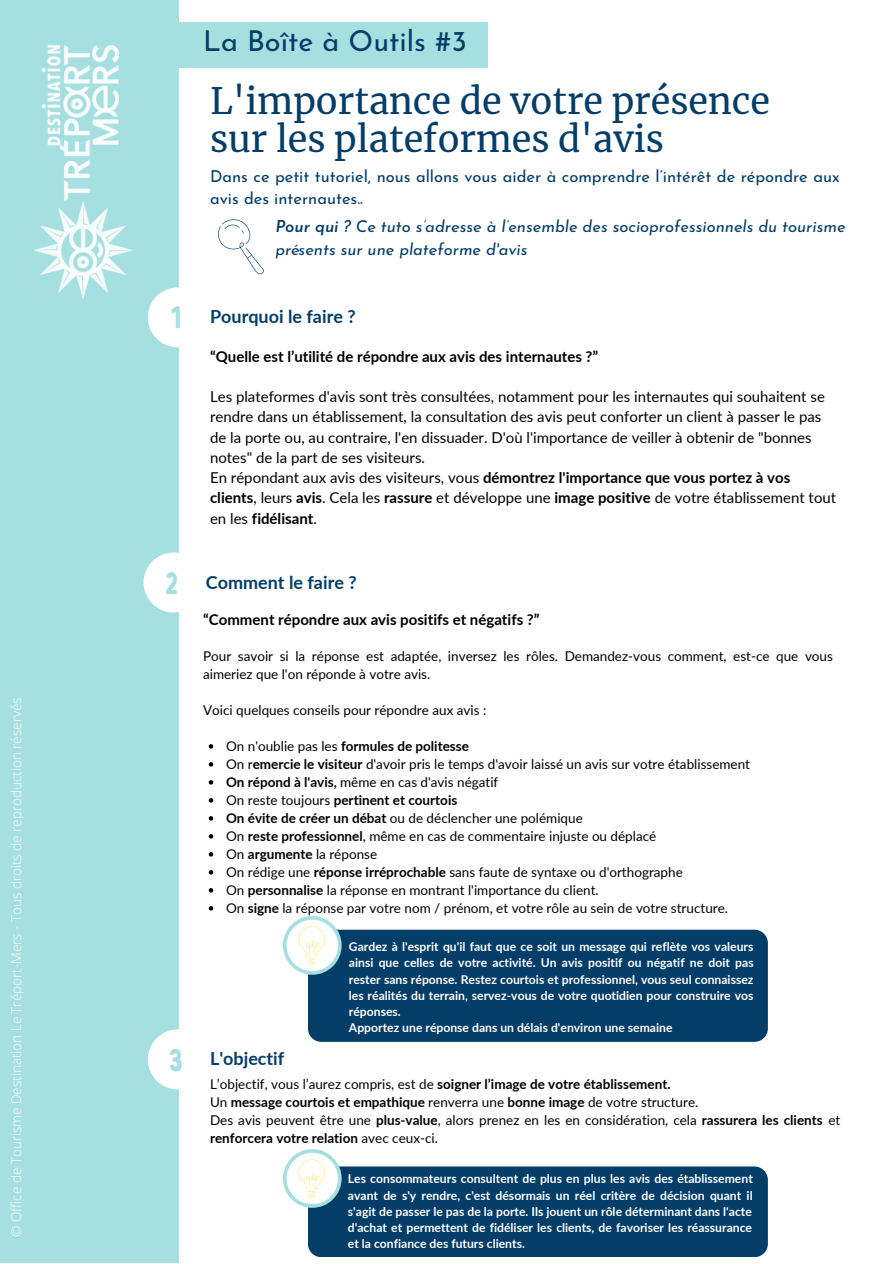
<style>
.page{position:relative;width:893px;height:1264px;background:#fff}
.page>*{position:absolute;margin:0;border:0;box-sizing:border-box;transform-origin:0 0}
.t1{font:36px/38.2px "Merriweather";color:#033d68}
.t2{font:30.6px "Bobby Jones";color:#a5dfdf}
.t3{font:28.8px "Josefin Sans";color:#033d68}
.t4{font:700 18px "Lato";color:#033d68}
.t5{font:italic 16.5px/22.5px "Josefin Sans";color:#033d68}
.t6{font:16.5px/22.5px "Josefin Sans";color:#033d68}
.t7{font:15px/20.2px "Lato";color:#000}
.t8{font:700 15px "Lato";color:#000}
.t9{font:13.5px/18px "Lato";color:#000}
.t10{font:700 13.5px "Lato";color:#000}
.t11{font:300 13.5px "Open Sans";color:#fff}
.t12{font:700 12.15px/16.2px "Lato";color:#fff;text-align:justify}
.s1{font-weight:600}
.s2{font-weight:700}
.s3{font-weight:400}
</style>
<div class="page">
<div style="left:0;top:0;width:179px;height:1262px;background:#a5dfdf"></div>
<div style="left:152px;top:22px;width:335px;height:46px;background:#a5dfdf"></div>
<svg style="left:218px;top:219px;width:46px;height:55px"></svg>
<div style="left:148px;top:287px;width:60px;height:60px;background:#fff;border-radius:50%"></div>
<svg style="left:209px;top:744px;width:4px;height:4px"></svg>
<svg style="left:209px;top:762px;width:4px;height:4px"></svg>
<svg style="left:209px;top:780px;width:4px;height:4px"></svg>
<svg style="left:209px;top:798px;width:4px;height:4px"></svg>
<svg style="left:209px;top:816px;width:4px;height:4px"></svg>
<svg style="left:209px;top:834px;width:4px;height:4px"></svg>
<svg style="left:209px;top:852px;width:4px;height:4px"></svg>
<svg style="left:209px;top:870px;width:4px;height:4px"></svg>
<svg style="left:209px;top:888px;width:4px;height:4px"></svg>
<svg style="left:209px;top:906px;width:4px;height:4px"></svg>
<div style="left:143px;top:552px;width:60px;height:60px;background:#fff;border-radius:50%"></div>
<div style="left:148px;top:1029px;width:60px;height:60px;background:#fff;border-radius:50%"></div>
<div style="left:308px;top:929px;width:459px;height:112px;background:#033d68;border-radius:13px"></div>
<div style="left:283px;top:916px;width:58px;height:58px;background:#a5dfdf;border-radius:50%"></div>
<div style="left:286px;top:919px;width:52px;height:52px;background:#fff;border-radius:50%"></div>
<svg style="left:298px;top:926px;width:27px;height:38px"></svg>
<div style="left:308px;top:1166px;width:459px;height:91px;background:#033d68;border-radius:13px"></div>
<div style="left:283px;top:1149px;width:58px;height:58px;background:#a5dfdf;border-radius:50%"></div>
<div style="left:286px;top:1152px;width:52px;height:52px;background:#fff;border-radius:50%"></div>
<svg style="left:298px;top:1159px;width:27px;height:38px"></svg>
<img style="left:34px;top:45px;width:98px;height:254px">
<p class="t11" style="left:7px;top:1236px;width:541px;rotate:-90deg">© Office de Tourisme Destination Le Tréport-Mers - Tous droits de reproduction réservés</p>
<p class="t3" style="left:203px;top:29px;width:265px">La Boîte à Outils #3</p>
<p class="t1" style="left:210px;top:82px;width:561px">L'importance de votre présence sur les plateformes d'avis</p>
<p class="t6" style="left:210px;top:166px;width:631px">Dans ce petit tutoriel, nous allons vous aider à comprendre l’intérêt de répondre aux avis des internautes..</p>
<p class="t5" style="left:275px;top:217px;width:571px"><span class="s1">Pour qui ?</span> Ce tuto s’adresse à l’ensemble des socioprofessionnels du tourisme présents sur une plateforme d'avis</p>
<p class="t2" style="left:171px;top:298px;width:12px">1</p>
<p class="t4" style="left:210px;top:306px;width:147px">Pourquoi le faire ?</p>
<p class="t8" style="left:210px;top:347px;width:390px">“Quelle est l’utilité de répondre aux avis des internautes ?”</p>
<p class="t7" style="left:210px;top:386px;width:616px">Les plateformes d'avis sont très consultées, notamment pour les internautes qui souhaitent se rendre dans un établissement, la consultation des avis peut conforter un client à passer le pas de la porte ou, au contraire, l'en dissuader. D'où l'importance de veiller à obtenir de "bonnes notes" de la part de ses visiteurs.</p>
<p class="t7" style="left:210px;top:467px;width:627px">En répondant aux avis des visiteurs, vous <span class="s2">démontrez l'importance que vous portez à vos clients</span>, leurs <span class="s2">avis</span>. Cela les <span class="s2">rassure</span> et développe une <span class="s2">image positive</span> de votre établissement tout en les <span class="s2">fidélisant</span>.</p>
<p class="t2" style="left:165px;top:563px;width:15px">2</p>
<p class="t4" style="left:206px;top:570px;width:152px">Comment le faire ?</p>
<p class="t8" style="left:203px;top:610px;width:338px">“Comment répondre aux avis positifs et négatifs ?”</p>
<p class="t9" style="left:203px;top:646px;width:631px">Pour savoir si la réponse est adaptée, inversez les rôles. Demandez-vous comment, est-ce que vous aimeriez que l'on réponde à votre avis.</p>
<p class="t9" style="left:203px;top:700px;width:285px">Voici quelques conseils pour répondre aux avis :</p>
<p class="t10" style="left:226px;top:737px;width:244px"><span class="s3">On n'oublie pas les</span> formules de politesse</p>
<p class="t9" style="left:226px;top:754px;width:525px">On r<span class="s2">emercie le visiteur</span> d'avoir pris le temps d'avoir laissé un avis sur votre établissement</p>
<p class="t9" style="left:226px;top:772px;width:274px"><span class="s2">On répond à l'avis,</span> même en cas d'avis négatif</p>
<p class="t10" style="left:226px;top:791px;width:233px"><span class="s3">On reste toujours</span> pertinent et courtois</p>
<p class="t9" style="left:226px;top:808px;width:358px"><span class="s2">On évite de créer un débat</span> ou de déclencher une polémique</p>
<p class="t9" style="left:226px;top:826px;width:432px">On <span class="s2">reste professionnel</span>, même en cas de commentaire injuste ou déplacé</p>
<p class="t9" style="left:226px;top:844px;width:153px">On <span class="s2">argumente</span> la réponse</p>
<p class="t9" style="left:226px;top:862px;width:458px">On rédige une <span class="s2">réponse irréprochable</span> sans faute de syntaxe ou d'orthographe</p>
<p class="t9" style="left:226px;top:880px;width:374px">On <span class="s2">personnalise</span> la réponse en montrant l'importance du client.</p>
<p class="t9" style="left:226px;top:898px;width:503px">On <span class="s2">signe</span> la réponse par votre nom / prénom, et votre rôle au sein de votre structure.</p>
<p class="t2" style="left:169px;top:1040px;width:16px">3</p>
<p class="t4" style="left:210px;top:1047px;width:76px">L'objectif</p>
<p class="t12" style="left:349px;top:938px;width:406px">Gardez à l'esprit qu'il faut que ce soit un message qui reflète vos valeurs ainsi que celles de votre activité. Un avis positif ou négatif ne doit pas rester sans réponse. Restez courtois et professionnel, vous seul connaissez les réalités du terrain, servez-vous de votre quotidien pour construire vos réponses.</p>
<p class="t12" style="left:349px;top:1019px;width:325px">Apportez une réponse dans un délais d'environ une semaine</p>
<p class="t9" style="left:210px;top:1075px;width:462px">L’objectif, vous l’aurez compris, est de <span class="s2">soigner l’image de votre établissement.</span></p>
<p class="t10" style="left:210px;top:1094px;width:489px"><span class="s3">Un</span> message courtois et empathique <span class="s3">renverra une</span> bonne image <span class="s3">de votre structure.</span></p>
<p class="t9" style="left:210px;top:1111px;width:631px">Des avis peuvent être une <span class="s2">plus-value</span>, alors prenez en les en considération, cela <span class="s2">rassurera les clients</span> et <span class="s2">renforcera votre relation</span> avec ceux-ci.</p>
<p class="t12" style="left:348px;top:1170px;width:406px">Les consommateurs consultent de plus en plus les avis des établissement avant de s'y rendre, c'est désormais un réel critère de décision quant il s'agit de passer le pas de la porte. Ils jouent un rôle déterminant dans l'acte d'achat et permettent de fidéliser les clients, de favoriser les réassurance et la confiance des futurs clients.</p>
</div>
